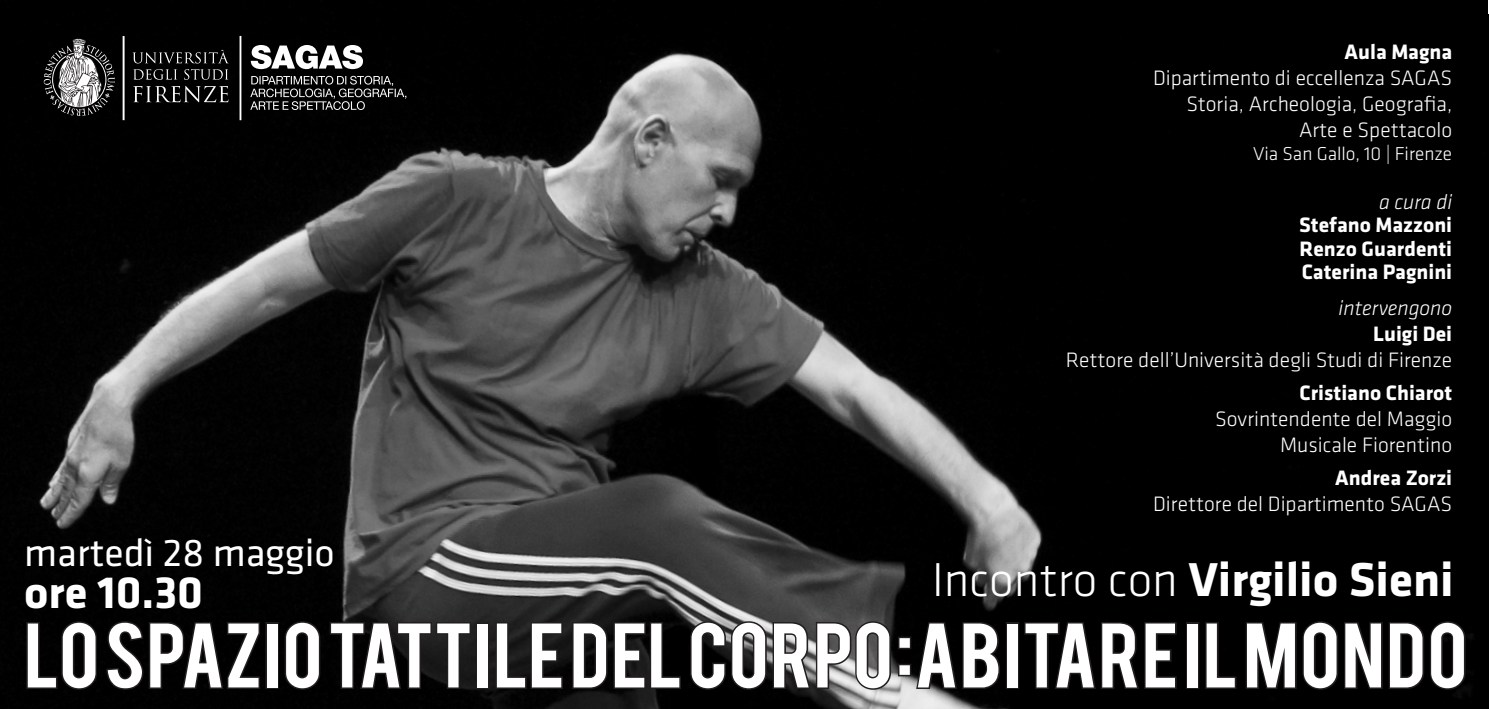
<style>
.page{position:relative;width:1489px;height:709px;background:#fff}
.page>*{position:absolute;margin:0;border:0;box-sizing:border-box;transform-origin:0 0}
.t1{font:71.75px "Bebas";letter-spacing:.015em;color:#fff;scale:1.07 1}
.t2{font:700 49.25px "Klavika";color:#fff}
.t3{font:700 47px "Klavika";color:#fff}
.t4{font:40px "Klavika";color:#fff}
.t5{font:300 21.5px "Klavika";color:#fff}
.t6{font:700 21.5px "Klavika";color:#fff}
.t7{font:italic 300 21.5px "Klavika";color:#fff}
.t8{font:300 19.25px "Klavika";color:#fff}
.s1{font-weight:300}
</style>
<div class="page">
<img style="left:0;top:0;width:1488px;height:709px">
<svg style="left:25px;top:619px;width:73px;height:72px;background:#090809"></svg>
<svg style="left:105px;top:618px;width:156px;height:73px;background:#090809"></svg>
<div style="left:265px;top:622px;width:14px;height:67px;border:3px solid #231f20"></div>
<svg style="left:283px;top:619px;width:39px;height:72px;background:#0a0909"></svg>
<svg style="left:328px;top:618px;width:144px;height:72px;background:#141313"></svg>
<div style="left:476px;top:622px;width:13px;height:67px;border:3px solid #231f20"></div>
<svg style="left:494px;top:620px;width:70px;height:70px;background:#191819"></svg>
<svg style="left:570px;top:620px;width:112px;height:70px;background:#111010"></svg>
<div style="left:1005px;top:622px;width:14px;height:67px;border:3px solid #231f20"></div>
<svg style="left:1022px;top:618px;width:156px;height:72px;background:#090808"></svg>
<div style="left:1185px;top:622px;width:14px;height:67px;border:3px solid #231f20"></div>
<svg style="left:1203px;top:620px;width:34px;height:70px;background:#080707"></svg>
<svg style="left:1244px;top:619px;width:222px;height:72px;background:#0a0909"></svg>
<svg style="left:688px;top:618px;width:313px;height:73px;background:#383738"></svg>
<hr style="left:123px;top:36px;width:2px;height:84px;background:#fff">
<svg style="left:133px;top:86px;width:95px;height:16px;background:#3a3a3a"></svg>
<svg style="left:133px;top:69px;width:95px;height:11px"></svg>
<svg style="left:132px;top:50px;width:97px;height:13px"></svg>
<svg style="left:44px;top:37px;width:71px;height:79px;background:#545454"></svg>
<hr style="left:239px;top:36px;width:2px;height:84px;background:#fff">
<svg style="left:250px;top:76px;width:156px;height:34px;background:#363636"></svg>
<svg style="left:251px;top:45px;width:112px;height:24px"></svg>
<p class="t4" style="left:24px;top:531px;width:312px">martedì 28 maggio</p>
<p class="t3" style="left:24px;top:567px;width:180px">ore 10.30</p>
<p class="t6" style="left:1344px;top:40px;width:109px">Aula Magna</p>
<p class="t5" style="left:1152px;top:66px;width:301px">Dipartimento di eccellenza SAGAS</p>
<p class="t5" style="left:1186px;top:92px;width:267px">Storia, Archeologia, Geografia,</p>
<p class="t5" style="left:1298px;top:118px;width:155px">Arte e Spettacolo</p>
<p class="t8" style="left:1252px;top:143px;width:201px">Via San Gallo, 10 | Firenze</p>
<p class="t7" style="left:1378px;top:190px;width:75px">a cura di</p>
<p class="t6" style="left:1298px;top:213px;width:154px">Stefano Mazzoni</p>
<p class="t6" style="left:1299px;top:237px;width:154px">Renzo Guardenti</p>
<p class="t6" style="left:1301px;top:260px;width:152px">Caterina Pagnini</p>
<p class="t7" style="left:1338px;top:296px;width:115px">intervengono</p>
<p class="t6" style="left:1373px;top:322px;width:80px">Luigi Dei</p>
<p class="t5" style="left:1065px;top:348px;width:388px">Rettore dell’Università degli Studi di Firenze</p>
<p class="t6" style="left:1299px;top:381px;width:154px">Cristiano Chiarot</p>
<p class="t5" style="left:1215px;top:407px;width:238px">Sovrintendente del Maggio</p>
<p class="t5" style="left:1279px;top:433px;width:174px">Musicale Fiorentino</p>
<p class="t6" style="left:1335px;top:466px;width:118px">Andrea Zorzi</p>
<p class="t5" style="left:1153px;top:492px;width:300px">Direttore del Dipartimento SAGAS</p>
<p class="t2" style="left:931px;top:552px;width:523px"><span class="s1">Incontro con</span> Virgilio Sieni</p>
<p class="t1" style="left:24px;top:603px;width:1350px">LO SPAZIO TATTILE DEL CORPO ABITARE IL MONDO</p>
<p class="t1" style="left:895px;top:590px;width:18px">:</p>
</div>
